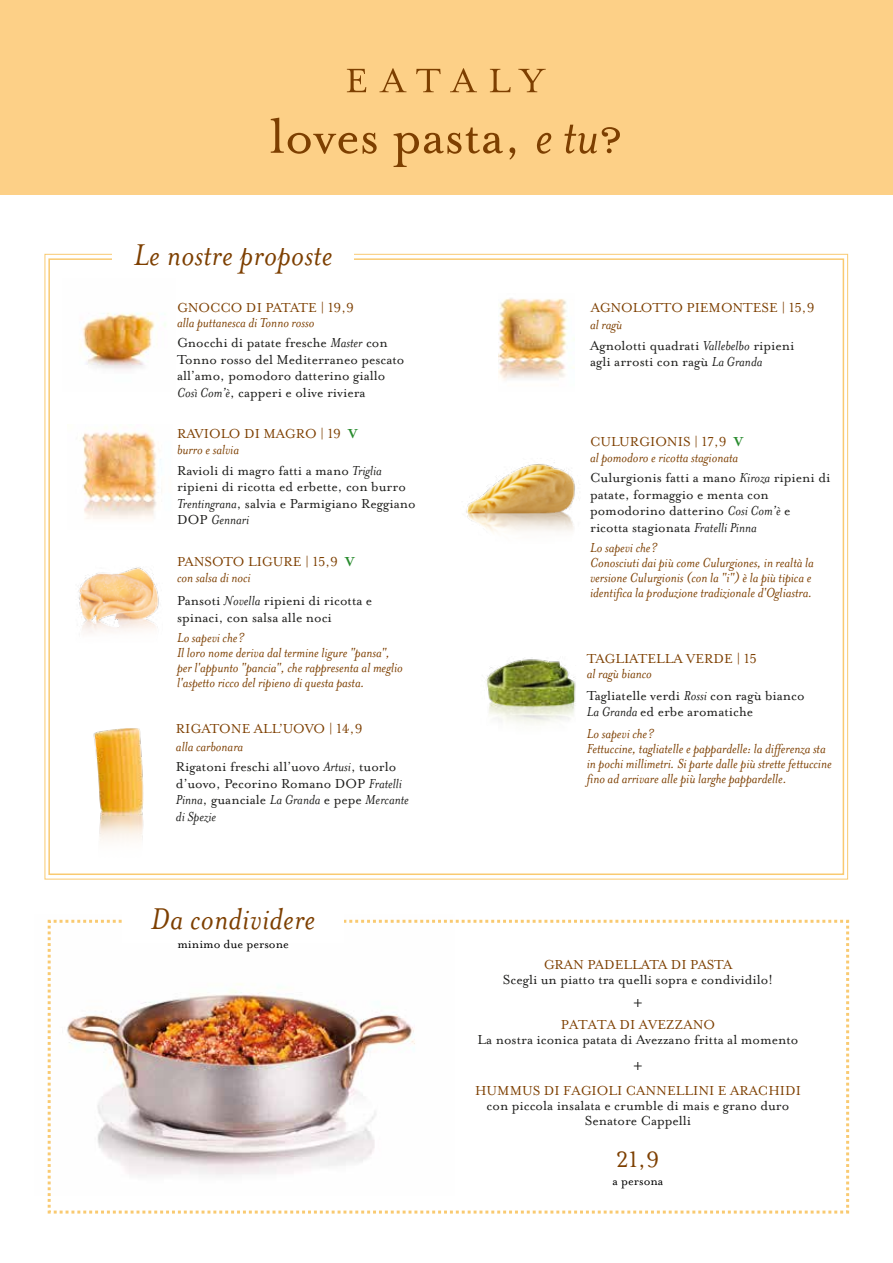
<style>
.page{position:relative;width:893px;height:1263px;background:#fff}
.page>*{position:absolute;margin:0;border:0;box-sizing:border-box;transform-origin:0 0}
.t1{font:57px "Mrs Eaves Roman Lining";color:#7d3f00}
.t2{font:italic 34.5px "Mrs Eaves";letter-spacing:.015em;color:#7d3f00}
.t3{font:25.5px "Mrs Eaves Roman Lining";color:#7d3f00}
.t4{font:15px/16.5px "Mrs Eaves Roman Lining";color:#1d1d1b}
.t5{font:italic 15px/15px "Mrs Eaves";color:#7d3f00}
.t6{font:15px "Mrs Eaves Roman Lining";color:#7d3f00}
.t7{font:italic 15px/16.5px "Mrs Eaves";color:#1d1d1b}
.t8{font:15px "Myriad Pro";color:#1d1d1b}
.t9{font:13.5px "Mrs Eaves Roman Lining";color:#000}
.s1{font-family:"Mrs Eaves All Small Caps"}
.s2{font-family:"Mrs Eaves";font-style:italic}
.s3{font-family:"Mrs Eaves";font-weight:700;color:#288b2d}
.s4{font-family:"Mrs Eaves Roman Lining";font-style:normal}
</style>
<div class="page">
<img style="left:486px;top:658px;width:90px;height:66px">
<img style="left:82px;top:426px;width:80px;height:93px">
<img style="left:80px;top:313px;width:86px;height:57px">
<svg style="left:47px;top:919px;width:803px;height:295px"></svg>
<div style="left:122px;top:904px;width:222px;height:39px;background:#fff"></div>
<div style="left:0;top:0;width:892px;height:194px;background:#fdd087"></div>
<img style="left:499px;top:298px;width:75px;height:82px">
<svg style="left:347px;top:69px;width:19px;height:23px"></svg>
<svg style="left:379px;top:68px;width:27px;height:24px"></svg>
<svg style="left:416px;top:69px;width:25px;height:23px"></svg>
<svg style="left:450px;top:68px;width:27px;height:24px"></svg>
<svg style="left:490px;top:69px;width:21px;height:23px"></svg>
<svg style="left:518px;top:69px;width:28px;height:23px"></svg>
<img style="left:78px;top:567px;width:81px;height:66px">
<img style="left:466px;top:462px;width:109px;height:70px">
<img style="left:93px;top:728px;width:51px;height:113px">
<h1 class="t1" style="left:270px;top:105px;width:353px">loves pasta<span class="s1">,</span> <span class="s2">e tu</span><span class="s1">?</span></h1>
<h2 class="t2" style="left:134px;top:236px;width:200px">Le nostre proposte</h2>
<p class="t6" style="left:177px;top:299px;width:178px">GNOCCO DI PATATE | 19,9</p>
<p class="t5" style="left:177px;top:315px;width:139px">alla puttanesca di Tonno rosso</p>
<p class="t4" style="left:177px;top:335px;width:229px">Gnocchi di patate fresche <span class="s2">Master</span> con Tonno rosso del Mediterraneo pescato all’amo, pomodoro datterino giallo <span class="s2">Così Com’è</span>, capperi e olive riviera</p>
<p class="t6" style="left:177px;top:426px;width:182px">RAVIOLO DI MAGRO | 19 <span class="s3">V</span></p>
<p class="t5" style="left:177px;top:442px;width:63px">burro e salvia</p>
<p class="t4" style="left:177px;top:462px;width:240px">Ravioli di magro fatti a mano <span class="s2">Triglia </span>ripieni di ricotta ed erbette, con burro<br><span class="s2">Trentingrana</span>, salvia e Parmigiano Reggiano</p>
<p class="t7" style="left:177px;top:512px;width:74px"><span class="s4">DOP</span> Gennari</p>
<p class="t6" style="left:177px;top:554px;width:179px">PANSOTO LIGURE | 15,9 <span class="s3">V</span></p>
<p class="t5" style="left:177px;top:570px;width:75px">con salsa di noci</p>
<p class="t4" style="left:177px;top:593px;width:197px">Pansoti <span class="s2">Novella</span> ripieni di ricotta e spinaci, con salsa alle noci</p>
<p class="t5" style="left:177px;top:630px;width:227px">Lo sapevi che?<br>Il loro nome deriva dal termine ligure "pansa", per l'appunto "pancia", che rappresenta al meglio l'aspetto ricco del ripieno di questa pasta.</p>
<p class="t6" style="left:176px;top:720px;width:188px">RIGATONE ALL’UOVO | 14,9</p>
<p class="t5" style="left:176px;top:739px;width:69px">alla carbonara</p>
<p class="t4" style="left:176px;top:759px;width:227px">Rigatoni freschi all’uovo <span class="s2">Artusi</span>, tuorlo d’uovo, Pecorino Romano DOP <span class="s2">Fratelli</span></p>
<p class="t7" style="left:176px;top:792px;width:234px">Pinna<span class="s4">, guanciale</span> La Granda <span class="s4">e pepe</span> Mercante di Spezie</p>
<h2 class="t2" style="left:151px;top:900px;width:166px">Da condividere</h2>
<p class="t9" style="left:177px;top:937px;width:113px">minimo due persone</p>
<p class="t6" style="left:591px;top:299px;width:225px">AGNOLOTTO PIEMONTESE | 15,9</p>
<p class="t5" style="left:590px;top:317px;width:34px">al ragù</p>
<p class="t4" style="left:590px;top:337px;width:206px">Agnolotti quadrati <span class="s2">Vallebelbo</span> ripieni agli arrosti con ragù <span class="s2">La Granda</span></p>
<p class="t6" style="left:590px;top:433px;width:155px">CULURGIONIS | 17,9 <span class="s3">V</span></p>
<p class="t5" style="left:590px;top:451px;width:150px">al pomodoro e ricotta stagionata</p>
<p class="t4" style="left:590px;top:469px;width:242px">Culurgionis fatti a mano <span class="s2">Kiroza</span> ripieni di patate, formaggio e menta con pomodorino datterino <span class="s2">Cosi Com’è</span> e ricotta stagionata <span class="s2">Fratelli Pinna</span></p>
<p class="t5" style="left:590px;top:540px;width:225px">Lo sapevi che?<br>Conosciuti dai più come Culurgiones, in realtà la versione Culurgionis (con la "i") è la più tipica e identifica la produzione tradizionale d'Ogliastra.</p>
<p class="t6" style="left:587px;top:650px;width:172px">TAGLIATELLA VERDE | 15</p>
<p class="t5" style="left:587px;top:666px;width:67px">al ragù bianco</p>
<p class="t4" style="left:587px;top:687px;width:219px">Tagliatelle verdi <span class="s2">Rossi</span> con ragù bianco<br><span class="s2">La Granda</span> ed erbe aromatiche</p>
<p class="t5" style="left:587px;top:726px;width:246px">Lo sapevi che?<br>Fettuccine, tagliatelle e pappardelle: la differenza sta in pochi millimetri. Si parte dalle più strette fettuccine fino ad arrivare alle più larghe pappardelle.</p>
<p class="t6" style="left:544px;top:957px;width:190px">GRAN PADELLATA DI PASTA</p>
<p class="t4" style="left:503px;top:972px;width:272px">Scegli un piatto tra quelli sopra e condividilo!</p>
<p class="t8" style="left:633px;top:993px;width:10px">+</p>
<p class="t6" style="left:561px;top:1016px;width:156px">PATATA DI AVEZZANO</p>
<p class="t4" style="left:478px;top:1031px;width:322px">La nostra iconica patata di Avezzano fritta al momento</p>
<p class="t8" style="left:633px;top:1055px;width:10px">+</p>
<p class="t6" style="left:475px;top:1082px;width:327px">HUMMUS DI FAGIOLI CANNELLINI E ARACHIDI</p>
<p class="t4" style="left:487px;top:1098px;width:304px;line-height:15px;text-align:center">con piccola insalata e crumble di mais e grano duro<br>Senatore Cappelli</p>
<h3 class="t3" style="left:616px;top:1146px;width:45px">21,9</h3>
<p class="t9" style="left:613px;top:1174px;width:52px">a persona</p>
</div>
